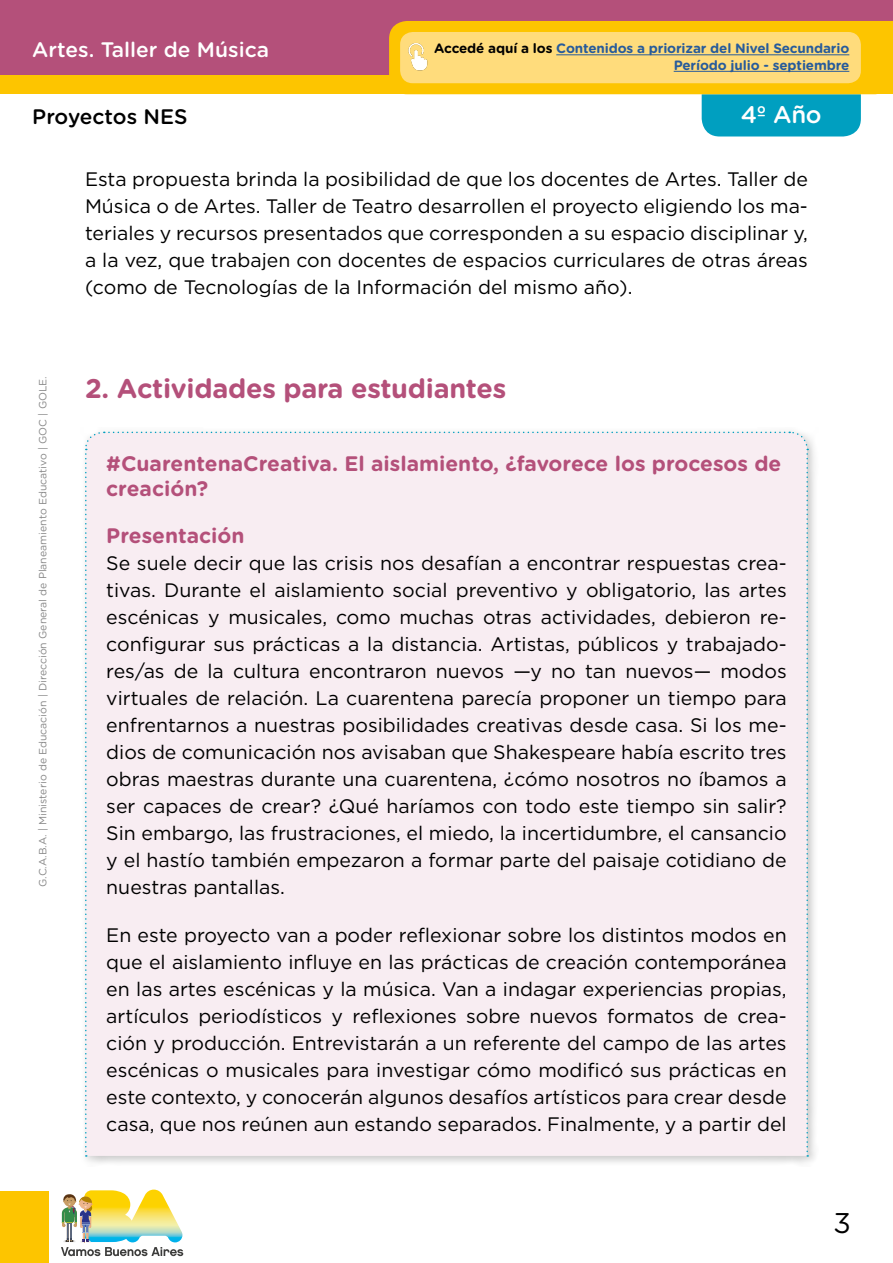
<style>
.page{position:relative;width:893px;height:1263px;background:#fff}
.page>*{position:absolute;margin:0;border:0;box-sizing:border-box;transform-origin:0 0}
.t1{font:28.5px "Gotham Rounded";color:#000}
.t2{font:700 27px "Gotham Rounded";letter-spacing:-.01em;color:#b4507a}
.t3{font:500 24px "Gotham Rounded";color:#fff}
.t4{font:700 21px/25.2px "Gotham Rounded";color:#b4507a}
.t5{font:500 21px "Gotham Rounded";color:#fff}
.t6{font:500 21px "Gotham Rounded";color:#000}
.t7{font:19.5px/27px "Gotham";color:#000;text-align:justify}
.t8{font:700 13.5px/16.5px "Gotham Rounded";letter-spacing:-.01em;color:#275b9b;text-align:right}
.t9{font:10.5px "Gotham Rounded";color:#878787}
.s1{color:#000}
</style>
<div class="page">
<div style="left:0;top:0;width:893px;height:78px;background:#b4507a"></div>
<div style="left:0;top:1191px;width:48px;height:72px;background:#fdc500"></div>
<svg style="left:61px;top:1189px;width:122px;height:67px"></svg>
<div style="left:0;top:75px;width:893px;height:19px;background:#fdc500"></div>
<svg style="left:389px;top:21px;width:504px;height:115px"></svg>
<div style="left:400px;top:32px;width:461px;height:51px;background:#ffdc7c;border-radius:13px"></div>
<img style="left:400px;top:33px;width:28px;height:48px">
<hr style="left:556px;top:54px;width:293px;height:1px;background:#275b9b">
<hr style="left:674px;top:71px;width:175px;height:1px;background:#275b9b">
<div style="left:80px;top:427px;width:738px;height:740px;background:#000;opacity:.22"></div>
<div style="left:84px;top:431px;width:724px;height:726px;background:#f8edf2"></div>
<p class="t5" style="left:32px;top:35px;width:238px">Artes. Taller de Música</p>
<p class="t6" style="left:32px;top:101px;width:157px">Proyectos NES</p>
<p class="t8" style="left:434px;top:40px;width:417px"><span class="s1">Accedé aquí a los</span> Contenidos a priorizar del Nivel Secundario<br>Período julio - septiembre</p>
<p class="t3" style="left:741px;top:97px;width:82px">4º Año</p>
<p class="t9" style="left:36px;top:887px;width:512px;rotate:-90deg">G.C.A.B.A. | Ministerio de Educación | Dirección General de Planeamiento Educativo | GOC | GOLE.</p>
<p class="t7" style="left:85px;top:165px;width:724px">Esta propuesta brinda la posibilidad de que los docentes de Artes. Taller de Música o de Artes. Taller de Teatro desarrollen el proyecto eligiendo los ma&shy;teriales y recursos presentados que corresponden a su espacio disciplinar y, a la vez, que trabajen con docentes de espacios curriculares de otras áreas (como de Tecnologías de la Información del mismo año).</p>
<h2 class="t2" style="left:85px;top:368px;width:423px">2. Actividades para estudiantes</h2>
<p class="t4" style="left:106px;top:450px;width:677px">#CuarentenaCreativa. El aislamiento, ¿favorece los procesos de creación?</p>
<p class="t4" style="left:106px;top:522px;width:140px">Presentación</p>
<p class="t7" style="left:106px;top:549px;width:682px">Se suele decir que las crisis nos desafían a encontrar respuestas crea&shy;tivas. Durante el aislamiento social preventivo y obligatorio, las artes escénicas y musicales, como muchas otras actividades, debieron re&shy;configurar sus prácticas a la distancia. Artistas, públicos y trabajado&shy;res/as de la cultura encontraron nuevos —y no tan nuevos— modos virtuales de relación. La cuarentena parecía proponer un tiempo para enfrentarnos a nuestras posibilidades creativas desde casa. Si los me&shy;dios de comunicación nos avisaban que Shakespeare había escrito tres obras maestras durante una cuarentena, ¿cómo nosotros no íbamos a ser capaces de crear? ¿Qué haríamos con todo este tiempo sin salir?<br>Sin embargo, las frustraciones, el miedo, la incertidumbre, el cansancio y el hastío también empezaron a formar parte del paisaje cotidiano de nuestras pantallas.</p>
<p class="t7" style="left:106px;top:921px;width:682px">En este proyecto van a poder reflexionar sobre los distintos modos en que el aislamiento influye en las prácticas de creación contemporánea en las artes escénicas y la música. Van a indagar experiencias propias, artículos periodísticos y reflexiones sobre nuevos formatos de crea&shy;ción y producción. Entrevistarán a un referente del campo de las artes escénicas o musicales para investigar cómo modificó sus prácticas en este contexto, y conocerán algunos desafíos artísticos para crear desde casa, que nos reúnen aun estando separados. Finalmente, y a partir del</p>
<h1 class="t1" style="left:833px;top:1203px;width:19px">3</h1>
</div>
